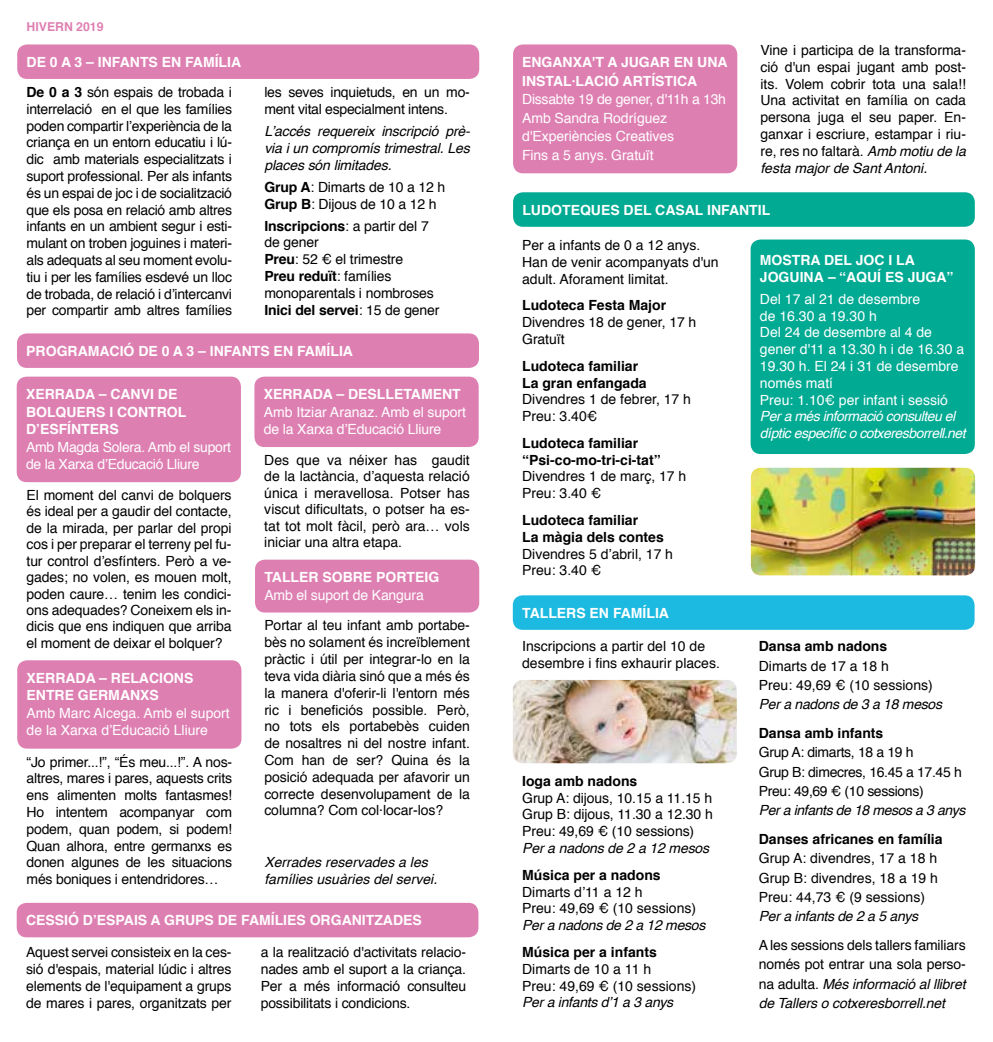
<style>
.page{position:relative;width:993px;height:1042px;background:#fff}
.page>*{position:absolute;margin:0;border:0;box-sizing:border-box;transform-origin:0 0}
.t1{font:14px/16.8px "Helvetica";letter-spacing:-.005em;color:#000}
.t2{font:14px/16.8px "Helvetica";letter-spacing:-.005em;color:#fff}
.t3{font:700 14px/17.5px "Helvetica";color:#fff}
.t4{font:italic 14px/17px "Helvetica";letter-spacing:-.01em;color:#000;text-align:justify}
.t5{font:700 14px/16.8px "Helvetica";color:#000}
.t6{font:14px/19.2px "Helvetica";letter-spacing:-.025em;color:#000}
.t7{font:italic 14px/16.8px "Helvetica";letter-spacing:-.035em;color:#fff}
.t8{font:italic 14px "Helvetica";letter-spacing:-.03em;color:#000}
.t9{font:700 12.25px "Helvetica";color:#de7fb2}
.s1{font-weight:700}
.s2{font-style:italic}
</style>
<div class="page">
<div style="left:17px;top:333px;width:462px;height:35px;background:#de7fb2;border-radius:10px"></div>
<div style="left:750px;top:239px;width:224px;height:215px;background:#00aa93;border-radius:10px"></div>
<div style="left:17px;top:377px;width:224px;height:105px;background:#de7fb2;border-radius:10px"></div>
<div style="left:513px;top:44px;width:224px;height:129px;background:#de7fb2;border-radius:10px"></div>
<div style="left:17px;top:660px;width:224px;height:88px;background:#de7fb2;border-radius:10px"></div>
<div style="left:255px;top:560px;width:224px;height:52px;background:#de7fb2;border-radius:10px"></div>
<div style="left:17px;top:44px;width:462px;height:35px;background:#de7fb2;border-radius:10px"></div>
<div style="left:513px;top:192px;width:461px;height:35px;background:#00aa93;border-radius:10px"></div>
<img style="left:750px;top:468px;width:224px;height:107px">
<div style="left:512px;top:595px;width:462px;height:35px;background:#1cbae0;border-radius:10px"></div>
<img style="left:512px;top:680px;width:224px;height:83px">
<div style="left:254px;top:377px;width:224px;height:70px;background:#de7fb2;border-radius:10px"></div>
<div style="left:17px;top:903px;width:461px;height:34px;background:#de7fb2;border-radius:10px"></div>
<p class="t9" style="left:27px;top:17px;width:78px">HIVERN 2019</p>
<p class="t3" style="left:27px;top:53px;width:216px">DE 0 A 3 – INFANTS EN FAMÍLIA</p>
<p class="t1" style="left:27px;top:84px;width:207px;text-align:justify"><span class="s1">De 0 a 3</span> són espais de trobada i interrelació en el que les famílies poden compartir l’experiència de la criança en un entorn educatiu i lú&shy;dic amb materials especialitzats i suport professional. Per als infants és un espai de joc i de socialització que els posa en relació amb altres infants en un ambient segur i esti&shy;mulant on troben joguines i materi&shy;als adequats al seu moment evolu&shy;tiu i per les famílies esdevé un lloc de trobada, de relació i d’intercanvi per compartir amb altres famílies</p>
<p class="t1" style="left:264px;top:84px;width:207px">les seves inquietuds, en un mo&shy;ment vital especialment intens.</p>
<p class="t4" style="left:264px;top:123px;width:207px">L’accés requereix inscripció prè&shy;via i un compromís trimestral. Les places són limitades.</p>
<p class="t1" style="left:264px;top:179px;width:182px"><span class="s1">Grup A</span>: Dimarts de 10 a 12 h<br><span class="s1">Grup B</span>: Dijous de 10 a 12 h</p>
<p class="t1" style="left:264px;top:218px;width:177px"><span class="s1">Inscripcions</span>: a partir del 7 de gener<br><span class="s1">Preu</span>: 52 € el trimestre<br><span class="s1">Preu reduït</span>: famílies monoparentals i nombroses<br><span class="s1">Inici del servei</span>: 15 de gener</p>
<p class="t3" style="left:26px;top:342px;width:328px">PROGRAMACIÓ DE 0 A 3 – INFANTS EN FAMÍLIA</p>
<p class="t3" style="left:26px;top:386px;width:162px">XERRADA – CANVI DE<br>BOLQUERS I CONTROL<br>D’ESFÍNTERS</p>
<p class="t2" style="left:26px;top:438px;width:206px;line-height:17.5px">Amb Magda Solera. Amb el suport de la Xarxa d’Educació Lliure</p>
<p class="t3" style="left:264px;top:386px;width:198px">XERRADA – DESLLETAMENT</p>
<p class="t2" style="left:264px;top:403px;width:203px;line-height:17.5px">Amb Itziar Aranaz. Amb el suport de la Xarxa d’Educació Lliure</p>
<p class="t1" style="left:264px;top:452px;width:207px;text-align:justify">Des que va néixer has gaudit de la lactància, d’aquesta relació única i meravellosa. Potser has viscut dificultats, o potser ha es&shy;tat tot molt fàcil, però ara… vols iniciar una altra etapa.</p>
<p class="t1" style="left:27px;top:487px;width:206px;text-align:justify">El moment del canvi de bolquers és ideal per a gaudir del contacte, de la mirada, per parlar del propi cos i per preparar el terreny pel fu&shy;tur control d’esfínters. Però a ve&shy;gades; no volen, es mouen molt, poden caure… tenim les condici&shy;ons adequades? Coneixem els in&shy;dicis que ens indiquen que arriba el moment de deixar el bolquer?</p>
<p class="t3" style="left:27px;top:669px;width:168px">XERRADA – RELACIONS<br>ENTRE GERMANXS</p>
<p class="t2" style="left:27px;top:704px;width:205px;line-height:17.5px">Amb Marc Alcega. Amb el suport de la Xarxa d’Educació Lliure</p>
<p class="t3" style="left:264px;top:569px;width:176px">TALLER SOBRE PORTEIG</p>
<p class="t2" style="left:264px;top:587px;width:161px">Amb el suport de Kangura</p>
<p class="t1" style="left:264px;top:617px;width:207px;text-align:justify">Portar al teu infant amb portabe&shy;bès no solament és increïblement pràctic i útil per integrar-lo en la teva vida diària sinó que a més és la manera d'oferir-li l'entorn més ric i beneficiós possible. Però, no tots els portabebès cuiden de nosaltres ni del nostre infant.<br>Com han de ser? Quina és la posició adequada per afavorir un correcte desenvolupament de la columna? Com col·locar-los?</p>
<p class="t1" style="left:27px;top:754px;width:207px;text-align:justify">“Jo primer...!”, “És meu...!”. A nos&shy;altres, mares i pares, aquests crits ens alimenten molts fantasmes!<br>Ho intentem acompanyar com podem, quan podem, si podem!<br>Quan alhora, entre germanxs es donen algunes de les situacions més boniques i entendridores…</p>
<p class="t4" style="left:264px;top:854px;width:174px">Xerrades reservades a les famílies usuàries del servei.</p>
<p class="t3" style="left:26px;top:912px;width:397px">CESSIÓ D’ESPAIS A GRUPS DE FAMÍLIES ORGANITZADES</p>
<p class="t1" style="left:26px;top:944px;width:207px;text-align:justify">Aquest servei consisteix en la ces&shy;sió d'espais, material lúdic i altres elements de l'equipament a grups de mares i pares, organitzats per</p>
<p class="t1" style="left:260px;top:944px;width:207px;text-align:justify">a la realització d'activitats relacio&shy;nades amb el suport a la criança.<br>Per a més informació consulteu possibilitats i condicions.</p>
<p class="t3" style="left:522px;top:53px;width:207px;line-height:18.6px">ENGANXA'T A JUGAR EN UNA<br>INSTAL·LACIÓ ARTÍSTICA</p>
<p class="t2" style="left:522px;top:90px;width:205px;line-height:18.6px">Dissabte 19 de gener, d'11h a 13h<br>Amb Sandra Rodríguez d'Experiències Creatives<br>Fins a 5 anys. Gratuït</p>
<p class="t1" style="left:760px;top:42px;width:207px;text-align:justify">Vine i participa de la transforma&shy;ció d'un espai jugant amb post&shy;its. Volem cobrir tota una sala!!<br>Una activitat en família on cada persona juga el seu paper. En&shy;ganxar i escriure, estampar i riu&shy;re, res no faltarà. <span class="s2">Amb motiu de la festa major de Sant Antoni.</span></p>
<p class="t3" style="left:522px;top:201px;width:249px">LUDOTEQUES DEL CASAL INFANTIL</p>
<p class="t1" style="left:522px;top:237px;width:198px">Per a infants de 0 a 12 anys.<br>Han de venir acompanyats d'un adult. Aforament limitat.</p>
<p class="t5" style="left:522px;top:297px;width:145px">Ludoteca Festa Major</p>
<p class="t1" style="left:522px;top:314px;width:176px">Divendres 18 de gener, 17 h<br>Gratuït</p>
<p class="t5" style="left:522px;top:357px;width:126px">Ludoteca familiar<br>La gran enfangada</p>
<p class="t1" style="left:522px;top:391px;width:170px">Divendres 1 de febrer, 17 h<br>Preu: 3.40€</p>
<p class="t5" style="left:522px;top:435px;width:140px">Ludoteca familiar “Psi-co-mo-tri-ci-tat”</p>
<p class="t1" style="left:522px;top:468px;width:165px">Divendres 1 de març, 17 h<br>Preu: 3.40 €</p>
<p class="t5" style="left:522px;top:512px;width:143px">Ludoteca familiar<br>La màgia dels contes</p>
<p class="t1" style="left:522px;top:546px;width:152px">Divendres 5 d’abril, 17 h<br>Preu: 3.40 €</p>
<p class="t3" style="left:522px;top:604px;width:148px">TALLERS EN FAMÍLIA</p>
<p class="t1" style="left:522px;top:638px;width:199px">Inscripcions a partir del 10 de desembre i fins exhaurir places.</p>
<p class="t5" style="left:522px;top:773px;width:117px">Ioga amb nadons</p>
<p class="t1" style="left:522px;top:790px;width:192px;text-align:justify">Grup A: dijous, 10.15 a 11.15 h Grup B: dijous, 11.30 a 12.30 h Preu: 49,69 € (10 sessions)</p>
<p class="t4" style="left:522px;top:840px;width:188px">Per a nadons de 2 a 12 mesos</p>
<p class="t5" style="left:522px;top:866px;width:140px">Música per a nadons</p>
<p class="t1" style="left:522px;top:884px;width:175px">Dimarts d’11 a 12 h<br>Preu: 49,69 € (10 sessions)</p>
<p class="t4" style="left:522px;top:917px;width:185px">Per a nadons de 2 a 12 mesos</p>
<p class="t5" style="left:522px;top:944px;width:136px">Música per a infants</p>
<p class="t1" style="left:522px;top:961px;width:175px">Dimarts de 10 a 11 h<br>Preu: 49,69 € (10 sessions)</p>
<p class="t4" style="left:522px;top:994px;width:152px">Per a infants d’1 a 3 anys</p>
<p class="t3" style="left:759px;top:251px;width:195px">MOSTRA DEL JOC I LA<br>JOGUINA – “AQUÍ ES JUGA”</p>
<p class="t2" style="left:759px;top:291px;width:206px">Del 17 al 21 de desembre<br>de 16.30 a 19.30 h<br>Del 24 de desembre al 4 de gener d'11 a 13.30 h i de 16.30 a<br>19.30 h. El 24 i 31 de desembre només matí<br>Preu: 1.10€ per infant i sessió</p>
<p class="t7" style="left:759px;top:408px;width:207px">Per a més informació consulteu el díptic específic o cotxeresborrell.net</p>
<p class="t5" style="left:758px;top:638px;width:130px">Dansa amb nadons</p>
<p class="t1" style="left:758px;top:656px;width:175px;line-height:19.2px">Dimarts de 17 a 18 h<br>Preu: 49,69 € (10 sessions)</p>
<p class="t4" style="left:758px;top:696px;width:185px">Per a nadons de 3 a 18 mesos</p>
<p class="t5" style="left:758px;top:725px;width:126px">Dansa amb infants</p>
<p class="t6" style="left:758px;top:743px;width:204px">Grup A: dimarts, 18 a 19 h<br>Grup B: dimecres, 16.45 a 17.45 h<br>Preu: 49,69 € (10 sessions)</p>
<p class="t8" style="left:758px;top:799px;width:208px">Per a infants de 18 mesos a 3 anys</p>
<p class="t5" style="left:758px;top:831px;width:185px">Danses africanes en família</p>
<p class="t1" style="left:758px;top:849px;width:180px;line-height:19.2px;text-align:justify">Grup A: divendres, 17 a 18 h Grup B: divendres, 18 a 19 h Preu: 44,73 € (9 sessions)</p>
<p class="t4" style="left:758px;top:908px;width:161px">Per a infants de 2 a 5 anys</p>
<p class="t1" style="left:758px;top:936px;width:208px;line-height:19.2px;text-align:justify">A les sessions dels tallers familiars només pot entrar una sola perso&shy;na adulta. <span class="s2">Més informació al llibret de Tallers o cotxeresborrell.net</span></p>
</div>
